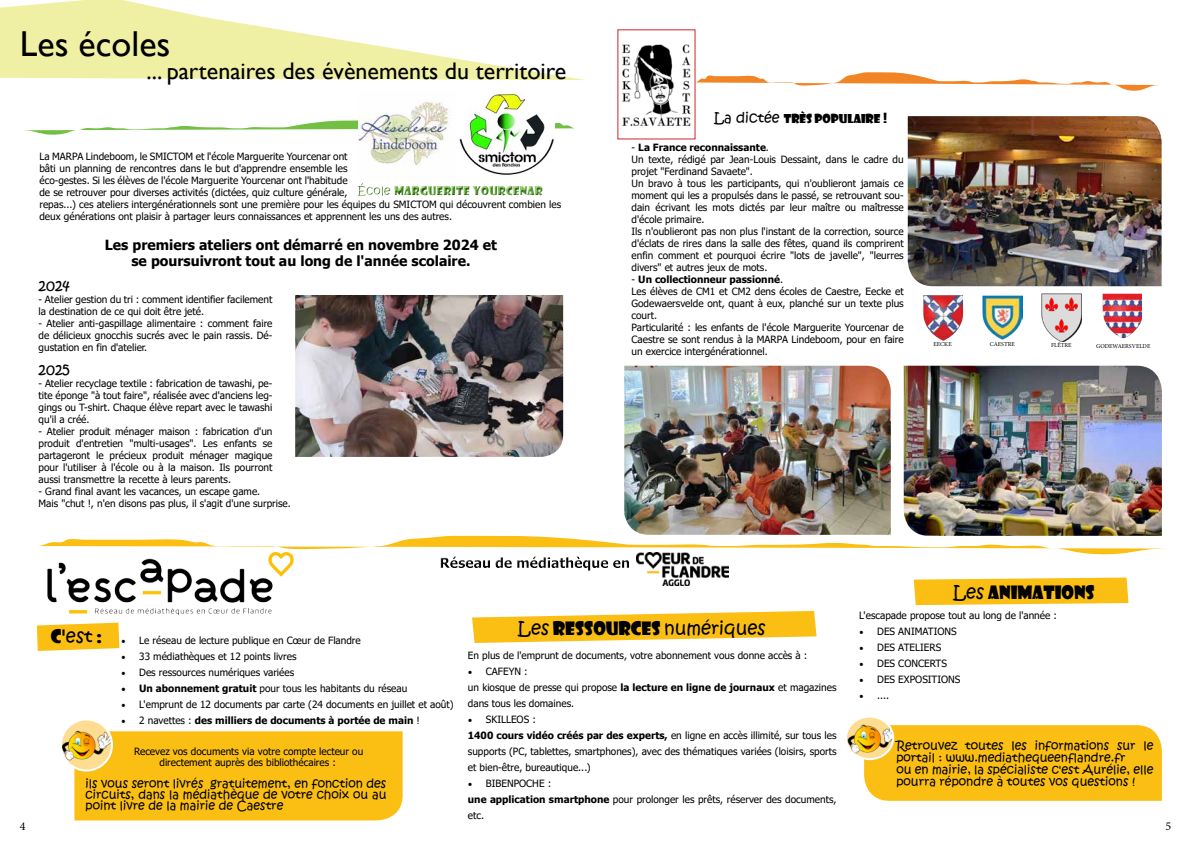
<style>
.page{position:relative;width:1191px;height:842px;background:#fff}
.page>*{position:absolute;margin:0;border:0;box-sizing:border-box;transform-origin:0 0}
.t1{font:36px "Gill Sans";color:#000}
.t2{font:24px "Gill Sans";color:#000}
.t3{font:18px "Kristen ITC";color:#000}
.t4{font:18px "Showcard Gothic";color:#000}
.t5{font:15px "Kristen ITC";color:#000}
.t6{font:700 14px/16px "Tahoma";color:#000;text-align:center}
.t7{font:12px/12px "Kristen ITC";color:#000;text-align:justify}
.t8{font:12px "Showcard Gothic";color:#72bf44}
.t9{font:12px "Showcard Gothic";color:#000}
.t10{font:12px "Minion Pro";color:#000}
.t11{font:10px/12px "Tahoma";color:#000}
.t12{font:700 10px "Tahoma";color:#000}
.t13{font:6px "Minion Pro";color:#000}
.s1{font-family:"Kristen ITC"}
.s2{font-family:"Kristen ITC";font-size:14px}
.s3{font-family:"Tahoma";font-weight:700;font-size:14px}
.s4{font-weight:700}
.s5{font-family:"Minion Pro";font-size:12px}
.s6{font-family:"Minion Pro";font-weight:700;font-size:12px}
.s7{font-family:"Minion Pro";font-weight:400;font-size:12px}
.s8{font-weight:400}
.s9{font-family:"Showcard Gothic"}
</style>
<div class="page">
<img style="left:295px;top:295px;width:268px;height:162px">
<svg style="left:0;top:0;width:584px;height:80px;fill:#eff0a4"></svg>
<img style="left:982px;top:295px;width:40px;height:44px">
<img style="left:923px;top:295px;width:40px;height:46px">
<img style="left:1041px;top:293px;width:40px;height:48px">
<img style="left:1102px;top:294px;width:40px;height:45px">
<img style="left:624px;top:366px;width:266px;height:169px">
<img style="left:903px;top:366px;width:258px;height:170px">
<img style="left:907px;top:116px;width:254px;height:170px">
<svg style="left:24px;top:120px;width:551px;height:15px"></svg>
<img style="left:455px;top:92px;width:99px;height:83px">
<div style="left:359px;top:91px;width:96px;height:90px;background:#000;opacity:.3"></div>
<div style="left:349px;top:177px;width:202px;height:22px;background:#fff"></div>
<div style="left:349px;top:178px;width:202px;height:26px;background:#000;opacity:.75"></div>
<svg style="left:695px;top:72px;width:464px;height:19px"></svg>
<img style="left:622px;top:44px;width:69px;height:83px">
<img style="left:47px;top:571px;width:240px;height:44px">
<svg style="left:38px;top:536px;width:1127px;height:35px"></svg>
<svg style="left:37px;top:623px;width:82px;height:28px"></svg>
<div style="left:74px;top:731px;width:329px;height:89px;background:#fbbf13"></div>
<svg style="left:61px;top:719px;width:51px;height:51px"></svg>
<img style="left:63px;top:728px;width:49px;height:33px">
<div style="left:60px;top:718px;width:53px;height:53px;border:2px solid #fff;border-radius:50%"></div>
<svg style="left:472px;top:611px;width:344px;height:32px"></svg>
<svg style="left:913px;top:577px;width:215px;height:28px"></svg>
<div style="left:864px;top:725px;width:297px;height:76px;background:#fbbf13"></div>
<svg style="left:846px;top:717px;width:47px;height:42px"></svg>
<img style="left:848px;top:722px;width:45px;height:33px">
<div style="left:845px;top:716px;width:49px;height:44px;border:2px solid #fff;border-radius:50%"></div>
<img style="left:636px;top:552px;width:92px;height:33px">
<h1 class="t1" style="left:20px;top:23px;width:152px">Les écoles</h1>
<h2 class="t2" style="left:147px;top:57px;width:421px">... partenaires des évènements du territoire</h2>
<p class="t11" style="left:39px;top:151px;width:361px">La MARPA Lindeboom, le SMICTOM et l'école Marguerite Yourcenar ont<br>bâti un planning de rencontres dans le but d'apprendre ensemble les éco-gestes. Si les élèves de l'école Marguerite Yourcenar ont l'habitude<br>de se retrouver pour diverses activités (dictées, quiz culture générale,<br>repas...) ces ateliers intergénérationnels sont une première pour les équipes du smictom</p>
<p class="t8" style="left:357px;top:182px;width:187px"><span class="s1">École</span> MARGUERITE YOURCENAR</p>
<p class="t11" style="left:39px;top:199px;width:523px;text-indent:400px">qui découvrent combien les deux générations ont plaisir à partager leurs connaissances et apprennent les uns des autres.</p>
<h3 class="t6" style="left:105px;top:237px;width:393px">Les premiers ateliers ont démarré en novembre 2024 et se poursuivront tout au long de l'année scolaire.</h3>
<h3 class="t5" style="left:39px;top:276px;width:33px">2024</h3>
<p class="t11" style="left:39px;top:294px;width:235px">- Atelier gestion du tri : comment identifier facilement la destination de ce qui doit être jeté.</p>
<p class="t11" style="left:39px;top:318px;width:235px;text-align:justify">- Atelier anti-gaspillage alimentaire : comment faire de délicieux gnocchis sucrés avec le pain rassis. Dé&shy;gustation en fin d'atelier.</p>
<h3 class="t5" style="left:39px;top:360px;width:33px">2025</h3>
<p class="t11" style="left:39px;top:378px;width:235px;text-align:justify">- Atelier recyclage textile : fabrication de tawashi, pe&shy;tite éponge "à tout faire", réalisée avec d'anciens leg&shy;gings ou T-shirt. Chaque élève repart avec le tawashi qu'il a créé.</p>
<p class="t11" style="left:39px;top:426px;width:235px;text-align:justify">- Atelier produit ménager maison : fabrication d'un produit d'entretien "multi-usages". Les enfants se partageront le précieux produit ménager magique pour l'utiliser à l'école ou à la maison. Ils pourront aussi transmettre la recette à leurs parents.</p>
<p class="t11" style="left:39px;top:486px;width:254px">- Grand final avant les vacances, un escape game.<br>Mais "chut !, n'en disons pas plus, il s'agit d'une surprise.</p>
<p class="t9" style="left:714px;top:111px;width:175px"><span class="s2">La dictée</span> TRÈS POPULAIRE <span class="s3">!</span></p>
<p class="t11" style="left:631px;top:142px;width:274px">- <span class="s4">La France reconnaissante</span>.<br>Un texte, rédigé par Jean-Louis Dessaint, dans le cadre du projet "Ferdinand Savaete".<br>Un bravo à tous les participants, qui n'oublieront jamais ce moment qui les a propulsés dans le passé, se retrouvant sou&shy;dain écrivant les mots dictés par leur maître ou maîtresse d'école primaire.<br>Ils n'oublieront pas non plus l'instant de la correction, source d'éclats de rires dans la salle des fêtes, quand ils comprirent enfin comment et pourquoi écrire "lots de javelle", "leurres divers" et autres jeux de mots.</p>
<p class="t11" style="left:631px;top:274px;width:274px">- <span class="s4">Un collectionneur passionné</span>.<br>Les élèves de CM1 et CM2 dens écoles de Caestre, Eecke et Godewaersvelde ont, quant à eux, planché sur un texte plus court.<br>Particularité : les enfants de l'école Marguerite Yourcenar de Caestre se sont rendus à la MARPA Lindeboom, pour en faire un exercice intergénérationnel.</p>
<p class="t13" style="left:933px;top:340px;width:20px">EECKE</p>
<p class="t13" style="left:989px;top:340px;width:27px">CAESTRE</p>
<p class="t13" style="left:1051px;top:341px;width:22px">FLÊTRE</p>
<p class="t13" style="left:1096px;top:342px;width:56px">GODEWAERSVELDE</p>
<h3 class="t4" style="left:51px;top:624px;width:53px">C'<span class="s1">est</span> :</h3>
<p class="t11" style="left:121px;top:635px;width:241px"><span class="s5">•</span> Le réseau de lecture publique en Cœur de Flandre</p>
<p class="t11" style="left:121px;top:651px;width:177px"><span class="s5">•</span> 33 médiathèques et 12 points livres</p>
<p class="t11" style="left:121px;top:667px;width:174px"><span class="s5">•</span> Des ressources numériques variées</p>
<p class="t11" style="left:121px;top:683px;width:288px"><span class="s6">•</span> <span class="s4">Un abonnement gratuit</span> pour tous les habitants du réseau</p>
<p class="t11" style="left:121px;top:699px;width:334px"><span class="s5">•</span> L'emprunt de 12 documents par carte (24 documents en juillet et août)</p>
<p class="t12" style="left:121px;top:713px;width:300px"><span class="s7">•</span> <span class="s8">2 navettes :</span> des milliers de documents à portée de main <span class="s8">!</span></p>
<p class="t11" style="left:134px;top:747px;width:231px;line-height:11px;text-align:center">Recevez vos documents via votre compte lecteur ou directement auprès des bibliothécaires :</p>
<p class="t7" style="left:86px;top:779px;width:302px;line-height:11px">ils vous seront livrés gratuitement, en fonction des circuits, dans la médiathèque de votre choix ou au point livre de la mairie de Caestre</p>
<h3 class="t3" style="left:518px;top:616px;width:249px">Les <span class="s9">RESSOURCES</span> numériques</h3>
<p class="t11" style="left:468px;top:649px;width:341px">En plus de l'emprunt de documents, votre abonnement vous donne accès à :</p>
<p class="t11" style="left:468px;top:663px;width:370px;line-height:16px"><span class="s5">•</span> CAFEYN :<br>un kiosque de presse qui propose <span class="s4">la lecture en ligne de journaux</span> et magazines dans tous les domaines.</p>
<p class="t11" style="left:468px;top:711px;width:370px;line-height:16px"><span class="s5">•</span> SKILLEOS :<br><span class="s4">1400 cours vidéo créés par des experts,</span> en ligne en accès illimité, sur tous les supports (PC, tablettes, smartphones), avec des thématiques variées (loisirs, sports et bien-être, bureautique...)</p>
<p class="t11" style="left:468px;top:775px;width:370px;line-height:16px"><span class="s5">•</span> BIBENPOCHE :<br><span class="s4">une application smartphone</span> pour prolonger les prêts, réserver des documents, etc.</p>
<h3 class="t4" style="left:953px;top:581px;width:143px"><span class="s1">Les</span> ANIMATIONS</h3>
<p class="t11" style="left:859px;top:610px;width:199px">L'escapade propose tout au long de l'année :</p>
<p class="t11" style="left:859px;top:626px;width:99px"><span class="s5">•</span> DES ANIMATIONS</p>
<p class="t11" style="left:859px;top:642px;width:84px"><span class="s5">•</span> DES ATELIERS</p>
<p class="t11" style="left:859px;top:658px;width:89px"><span class="s5">•</span> DES CONCERTS</p>
<p class="t11" style="left:859px;top:674px;width:103px"><span class="s5">•</span> DES EXPOSITIONS</p>
<p class="t11" style="left:859px;top:690px;width:32px"><span class="s5">•</span> ....</p>
<p class="t7" style="left:896px;top:739px;width:258px;text-align:left">Retrouvez toutes les informations sur le portail : www.mediathequeenflandre.fr<br>ou en mairie, la spécialiste c'est Aurélie, elle pourra répondre à toutes vos questions !</p>
<p class="t10" style="left:20px;top:818px;width:7px">4</p>
<p class="t10" style="left:1165px;top:818px;width:7px">5</p>
</div>
